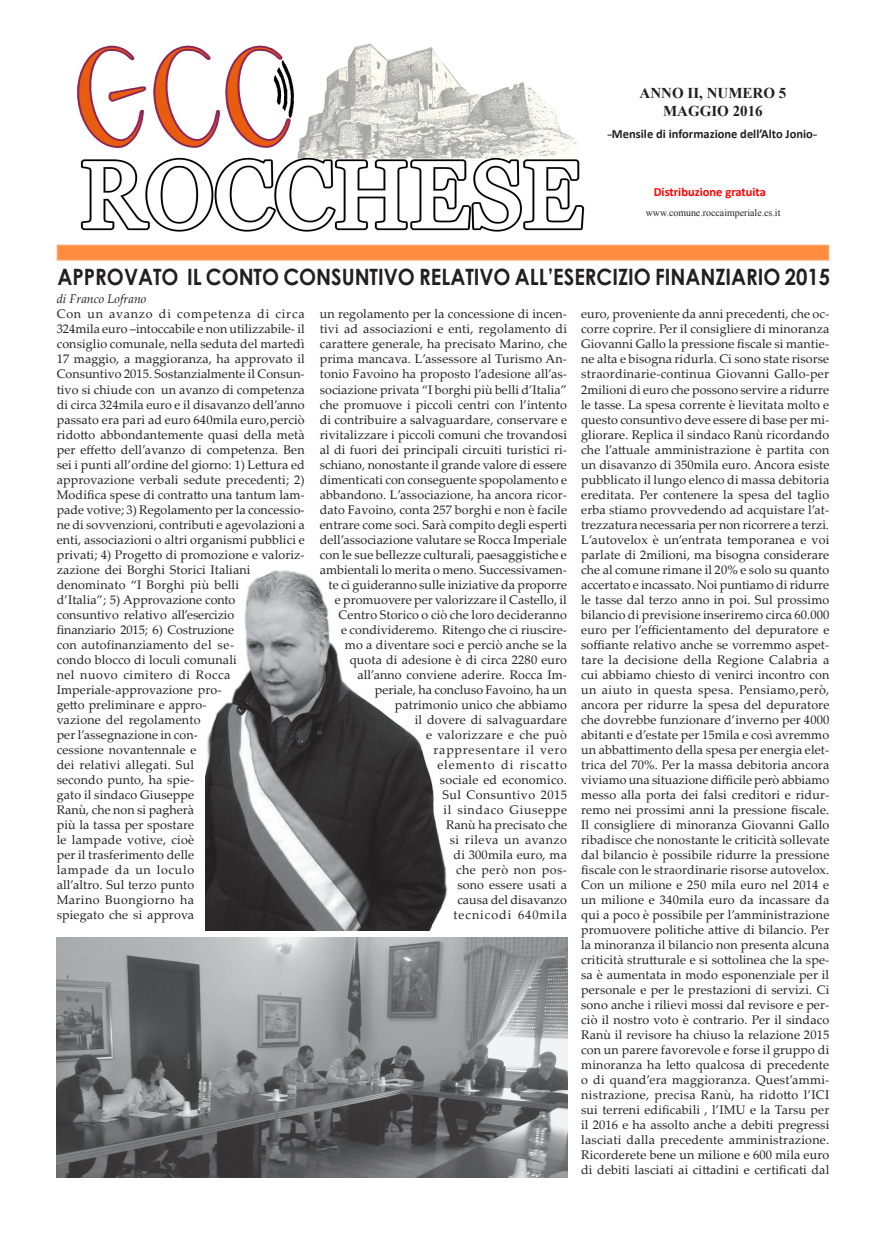
<style>
.page{position:relative;width:886px;height:1241px;background:#fff}
.page>*{position:absolute;margin:0;border:0;box-sizing:border-box;transform-origin:0 0}
.t1{font:700 22.5px "Century Gothic";color:#231f20;scale:.9 1}
.t2{font:700 15px/18px "Times New Roman";color:#231f20;text-align:center}
.t3{font:12.5px/15px "Palatino Linotype";letter-spacing:.01em;color:#231f20}
.t4{font:700 12.5px "Calibri";color:#231f20}
.t5{font:700 12.5px "Calibri";color:#f00}
.t6{font:italic 12.5px "Palatino Linotype";color:#231f20}
.t7{font:10px "Times New Roman";color:#231f20}
.s1{font-family:"Bell MT Bold";font-weight:400}
</style>
<div class="page">
<img style="left:206px;top:570px;width:242px;height:360px">
<div style="left:57px;top:245px;width:772px;height:15px;background:#ff8c40;border:1px solid #ffa366"></div>
<img style="left:77px;top:43px;width:508px;height:189px">
<img style="left:57px;top:937px;width:510px;height:239px">
<p class="t2" style="left:639px;top:84px;width:148px">ANNO II, NUMERO 5<br>MAGGIO 2016</p>
<p class="t4" style="left:607px;top:126px;width:212px"><span class="s1">-</span>Mensile di informazione dell’Alto Jonio<span class="s1">-</span></p>
<p class="t5" style="left:654px;top:184px;width:114px">Distribuzione gratuita</p>
<p class="t7" style="left:646px;top:206px;width:136px">www.comune.roccaimperiale.cs.it</p>
<h1 class="t1" style="left:58px;top:260px;width:860px">APPROVATO IL CONTO CONSUNTIVO RELATIVO ALL’ESERCIZIO FINANZIARIO 2015</h1>
<p class="t3" style="left:57px;top:306px;width:250px">Con un avanzo di competenza di circa 324mila euro –intoccabile e non utilizzabile- il consiglio comunale, nella seduta del martedì 17 maggio, a maggioranza, ha approvato il Consuntivo 2015. Sostanzialmente il Consun&shy;tivo si chiude con un avanzo di competenza di circa 324mila euro e il disavanzo dell’anno passato era pari ad euro 640mila euro,perciò ridotto abbondantemente quasi della metà per effetto dell’avanzo di competenza. Ben sei i punti all’ordine del giorno: 1) Lettura ed approvazione verbali sedute precedenti; 2)<br>Modifica spese di contratto una tantum lam&shy;pade votive; 3) Regolamento per la concessio&shy;ne di sovvenzioni, contributi e agevolazioni a enti, associazioni o altri organismi pubblici e privati; 4) Progetto di promozione e valoriz&shy;zazione dei Borghi Storici Italiani denominato “I Borghi più belli<br>d’Italia”; 5) Approvazione conto<br>consuntivo relativo all’esercizio<br>finanziario 2015; 6) Costruzione<br>con autofinanziamento del se-<br>condo blocco di loculi comunali<br>nel nuovo cimitero di Rocca Imperiale-approvazione pro-<br>getto preliminare e appro-<br>vazione del regolamento<br>per l’assegnazione in con-<br>cessione novantennale e<br>dei relativi allegati. Sul<br>secondo punto, ha spie-<br>gato il sindaco Giuseppe<br>Ranù, che non si pagherà<br>più la tassa per spostare<br>le lampade votive, cioè<br>per il trasferimento delle<br>lampade da un loculo<br>all’altro. Sul terzo punto<br>Marino Buongiorno ha<br>spiegato che si approva</p>
<p class="t3" style="left:320px;top:306px;width:249px;text-align:right">un regolamento per la concessione di incen&shy;tivi ad associazioni e enti, regolamento di carattere generale, ha precisato Marino, che prima mancava. L’assessore al Turismo An&shy;tonio Favoino ha proposto l’adesione all’as&shy;sociazione privata “I borghi più belli d’Italia” che promuove i piccoli centri con l’intento di contribuire a salvaguardare, conservare e rivitalizzare i piccoli comuni che trovandosi al di fuori dei principali circuiti turistici ri&shy;schiano, nonostante il grande valore di essere dimenticati con conseguente spopolamento e abbandono. L’associazione, ha ancora ricor&shy;dato Favoino, conta 257 borghi e non è facile entrare come soci. Sarà compito degli esperti dell’associazione valutare se Rocca Imperiale con le sue bellezze culturali, paesaggistiche e ambientali lo merita o meno. Successivamen&shy;te ci guideranno sulle iniziative da proporre e promuovere per valorizzare il Castello, il Centro Storico o ciò che loro decideranno<br>e condivideremo. Ritengo che ci riuscire-<br>mo a diventare soci e perciò anche se la quota di adesione è di circa 2280 euro all’anno conviene aderire. Rocca Im&shy;periale, ha concluso Favoino, ha un patrimonio unico che abbiamo<br>il dovere di salvaguardare<br>e valorizzare e che può<br>rappresentare il vero<br>elemento di riscatto<br>sociale ed economico.<br>Sul Consuntivo 2015<br>il sindaco Giuseppe<br>Ranù ha precisato che<br>si rileva un avanzo<br>di 300mila euro, ma<br>che però non pos-<br>sono essere usati a<br>causa del disavanzo<br>tecnicodi 640mila</p>
<p class="t3" style="left:581px;top:306px;width:250px;text-align:justify">euro, proveniente da anni precedenti, che oc&shy;corre coprire. Per il consigliere di minoranza Giovanni Gallo la pressione fiscale si mantie&shy;ne alta e bisogna ridurla. Ci sono state risorse straordinarie-continua Giovanni Gallo-per 2milioni di euro che possono servire a ridurre le tasse. La spesa corrente è lievitata molto e questo consuntivo deve essere di base per mi&shy;gliorare. Replica il sindaco Ranù ricordando che l’attuale amministrazione è partita con un disavanzo di 350mila euro. Ancora esiste pubblicato il lungo elenco di massa debitoria ereditata. Per contenere la spesa del taglio erba stiamo provvedendo ad acquistare l’at&shy;trezzatura necessaria per non ricorrere a terzi.<br>L’autovelox è un’entrata temporanea e voi parlate di 2milioni, ma bisogna considerare che al comune rimane il 20% e solo su quanto accertato e incassato. Noi puntiamo di ridurre le tasse dal terzo anno in poi. Sul prossimo bilancio di previsione inseriremo circa 60.000 euro per l’efficientamento del depuratore e soffiante relativo anche se vorremmo aspet&shy;tare la decisione della Regione Calabria a cui abbiamo chiesto di venirci incontro con un aiuto in questa spesa. Pensiamo,però, ancora per ridurre la spesa del depuratore che dovrebbe funzionare d’inverno per 4000 abitanti e d’estate per 15mila e così avremmo un abbattimento della spesa per energia elet&shy;trica del 70%. Per la massa debitoria ancora viviamo una situazione difficile però abbiamo messo alla porta dei falsi creditori e ridur&shy;remo nei prossimi anni la pressione fiscale.<br>Il consigliere di minoranza Giovanni Gallo ribadisce che nonostante le criticità sollevate dal bilancio è possibile ridurre la pressione fiscale con le straordinarie risorse autovelox.<br>Con un milione e 250 mila euro nel 2014 e un milione e 340mila euro da incassare da qui a poco è possibile per l’amministrazione promuovere politiche attive di bilancio. Per la minoranza il bilancio non presenta alcuna criticità strutturale e si sottolinea che la spe&shy;sa è aumentata in modo esponenziale per il personale e per le prestazioni di servizi. Ci sono anche i rilievi mossi dal revisore e per&shy;ciò il nostro voto è contrario. Per il sindaco Ranù il revisore ha chiuso la relazione 2015 con un parere favorevole e forse il gruppo di minoranza ha letto qualcosa di precedente o di quand’era maggioranza. Quest’ammi&shy;nistrazione, precisa Ranù, ha ridotto l’ICI sui terreni edificabili , l’IMU e la Tarsu per il 2016 e ha assolto anche a debiti pregressi lasciati dalla precedente amministrazione.<br>Ricorderete bene un milione e 600 mila euro di debiti lasciati ai cittadini e certificati dal</p>
<p class="t6" style="left:57px;top:290px;width:91px">di Franco Lofrano</p>
</div>
